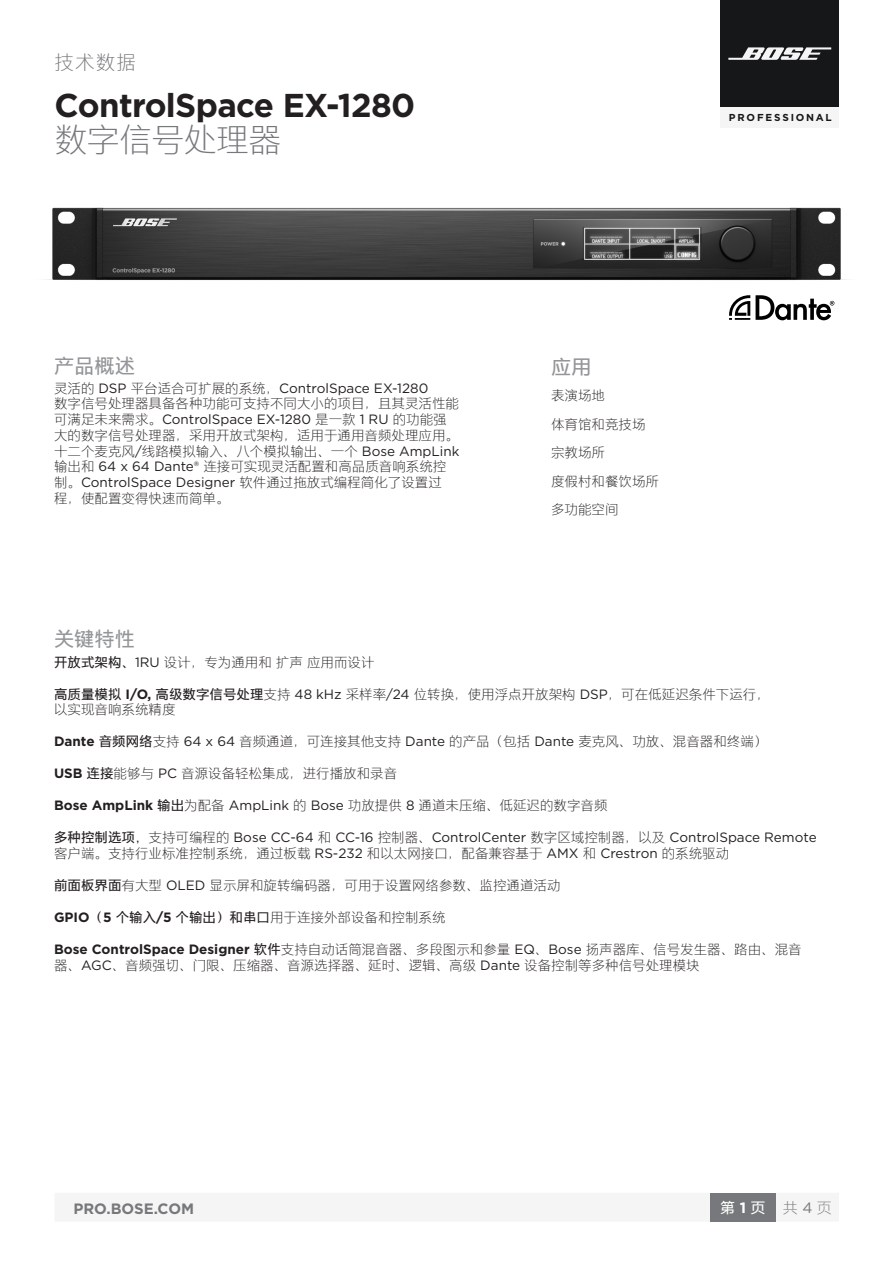
<style>
.page{position:relative;width:893px;height:1263px;background:#fff}
.page>*{position:absolute;margin:0;border:0;box-sizing:border-box;transform-origin:0 0}
.t1{font:700 33px/34.5px "Gotham";letter-spacing:-.02em;color:#231f20}
.Subheads{font:700 20.25px "M Ying Hei 18030 C2";color:#939598}
.t2{font:300 19.5px "M Ying Hei 18030 C2";color:#76787b}
.t3{font:700 15px "Gotham";color:#76787b}
.t4{font:700 15px "M Ying Hei 18030 C2";color:#fff}
.t5{font:300 15px "M Ying Hei 18030 C2";color:#76787b}
.Body{font:300 13.5px/15.8px "M Ying Hei 18030 C2";color:#231f20}
.t6{font:13.5px/15.8px "Gotham";color:#231f20}
.t7{font:700 10.05px "Gotham";letter-spacing:.185em;color:#161718}
.s1{font-family:"M Ying Hei 18030 C2";font-weight:300;color:#76787b}
.s2{font-family:"Gotham";font-weight:400}
.s3{font-weight:700}
.s4{font-family:"Gotham";font-weight:700}
.s5{font-family:"M Ying Hei 18030 C2";font-weight:700}
.s6{font-family:"M Ying Hei 18030 C2";font-weight:300}
.s7{font-family:"Gotham"}
</style>
<div class="page">
<div style="left:721px;top:0;width:118px;height:128px;background:#161718"></div>
<div style="left:721px;top:108px;width:118px;height:20px;background:#f4f5f4"></div>
<svg style="left:728px;top:47px;width:103px;height:13px"></svg>
<img style="left:46px;top:207px;width:800px;height:74px">
<svg style="left:729px;top:295px;width:21px;height:25px"></svg>
<svg style="left:756px;top:295px;width:78px;height:25px"></svg>
<div style="left:55px;top:1193px;width:784px;height:28px;background:#f4f5f4"></div>
<div style="left:710px;top:1193px;width:66px;height:29px;background:#76787b"></div>
<p class="t2" style="left:55px;top:53px;width:83px">技术数据</p>
<p class="t1" style="left:55px;top:88px;width:362px">ControlSpace EX-1280<span class="s1">数字信号处理器</span></p>
<p class="Subheads" style="left:54px;top:354px;width:82px">产品概述</p>
<p class="Body" style="left:54px;top:380px;width:407px">灵活的 <span class="s2">DSP</span> 平台适合可扩展的系统，<span class="s2">ControlSpace EX-1280<br></span>数字信号处理器具备各种功能可支持不同大小的项目，且其灵活性能可满足未来需求。<span class="s2">ControlSpace EX-1280</span> 是一款 <span class="s2">1 RU</span> 的功能强大的数字信号处理器，采用开放式架构，适用于通用音频处理应用。十二个麦克风<span class="s2">/</span>线路模拟输入、八个模拟输出、一个 <span class="s2">Bose AmpLink</span>输出和 <span class="s2">64 x 64 Dante®</span> 连接可实现灵活配置和高品质音响系统控制。<span class="s2">ControlSpace Designer</span> 软件通过拖放式编程简化了设置过<br>程，使配置变得快速而简单。</p>
<p class="t7" style="left:729px;top:111px;width:105px">PROFESSIONAL</p>
<p class="Subheads" style="left:551px;top:356px;width:42px">应用</p>
<p class="Body" style="left:551px;top:388px;width:55px">表演场地</p>
<p class="Body" style="left:551px;top:416px;width:96px">体育馆和竞技场</p>
<p class="Body" style="left:551px;top:445px;width:55px">宗教场所</p>
<p class="Body" style="left:551px;top:473px;width:109px">度假村和餐饮场所</p>
<p class="Body" style="left:551px;top:502px;width:69px">多功能空间</p>
<p class="Subheads" style="left:54px;top:628px;width:82px">关键特性</p>
<p class="Body" style="left:54px;top:654px;width:322px"><span class="s3">开放式架构、</span><span class="s2">1RU</span> 设计，专为通用和扩声应用而设计</p>
<p class="Body" style="left:54px;top:686px;width:717px"><span class="s3">高质量模拟</span> <span class="s4">I/O,</span> <span class="s3">高级数字信号处理</span>支持 <span class="s2">48 kHz</span> 采样率<span class="s2">/24</span> 位转换，使用浮点开放架构 <span class="s2">DSP</span>，可在低延迟条件下运行，以实现音响系统精度</p>
<p class="Body" style="left:54px;top:734px;width:715px"><span class="s4">Dante</span> <span class="s3">音频网络</span>支持 <span class="s2">64 x 64</span> 音频通道，可连接其他支持 <span class="s2">Dante</span> 的产品（包括 <span class="s2">Dante</span> 麦克风、功放、混音器和终端）</p>
<p class="Body" style="left:54px;top:766px;width:345px"><span class="s4">USB</span> <span class="s3">连接</span>能够与 <span class="s2">PC</span> 音源设备轻松集成，进行播放和录音</p>
<p class="Body" style="left:54px;top:798px;width:555px"><span class="s4">Bose AmpLink</span> <span class="s3">输出</span>为配备 <span class="s2">AmpLink</span> 的 <span class="s2">Bose</span> 功放提供 <span class="s2">8</span> 通道未压缩、低延迟的数字音频</p>
<p class="t6" style="left:54px;top:829px;width:764px"><span class="s5">多种控制选项，</span><span class="s6">支持可编程的</span> Bose CC-64 <span class="s6">和</span> CC-16 <span class="s6">控制器、</span>ControlCenter <span class="s6">数字区域控制器，以及</span> ControlSpace Remote<span class="s6">客户端。支持行业标准控制系统，通过板载</span> RS-232 <span class="s6">和以太网接口，配备兼容基于</span> AMX <span class="s6">和</span> Crestron <span class="s6">的系统驱动</span></p>
<p class="Body" style="left:54px;top:877px;width:508px"><span class="s3">前面板界面</span>有大型 <span class="s2">OLED</span> 显示屏和旋转编码器，可用于设置网络参数、监控通道活动</p>
<p class="Body" style="left:54px;top:909px;width:393px"><span class="s4">GPIO</span><span class="s3">（</span><span class="s4">5</span> <span class="s3">个输入</span><span class="s4">/5</span> <span class="s3">个输出）和串口</span>用于连接外部设备和控制系统</p>
<p class="Body" style="left:54px;top:941px;width:749px"><span class="s4">Bose ControlSpace Designer</span> <span class="s3">软件</span>支持自动话筒混音器、多段图示和参量 <span class="s2">EQ</span>、<span class="s2">Bose</span> 扬声器库、信号发生器、路由、混音器、<span class="s2">AGC</span>、音频强切、门限、压缩器、音源选择器、延时、逻辑、高级 <span class="s2">Dante</span> 设备控制等多种信号处理模块</p>
<p class="t3" style="left:73px;top:1199px;width:122px">PRO.BOSE.COM</p>
<p class="t4" style="left:720px;top:1199px;width:47px">第 <span class="s7">1</span> 页</p>
<p class="t5" style="left:783px;top:1200px;width:51px">共 <span class="s2">4</span> 页</p>
</div>
